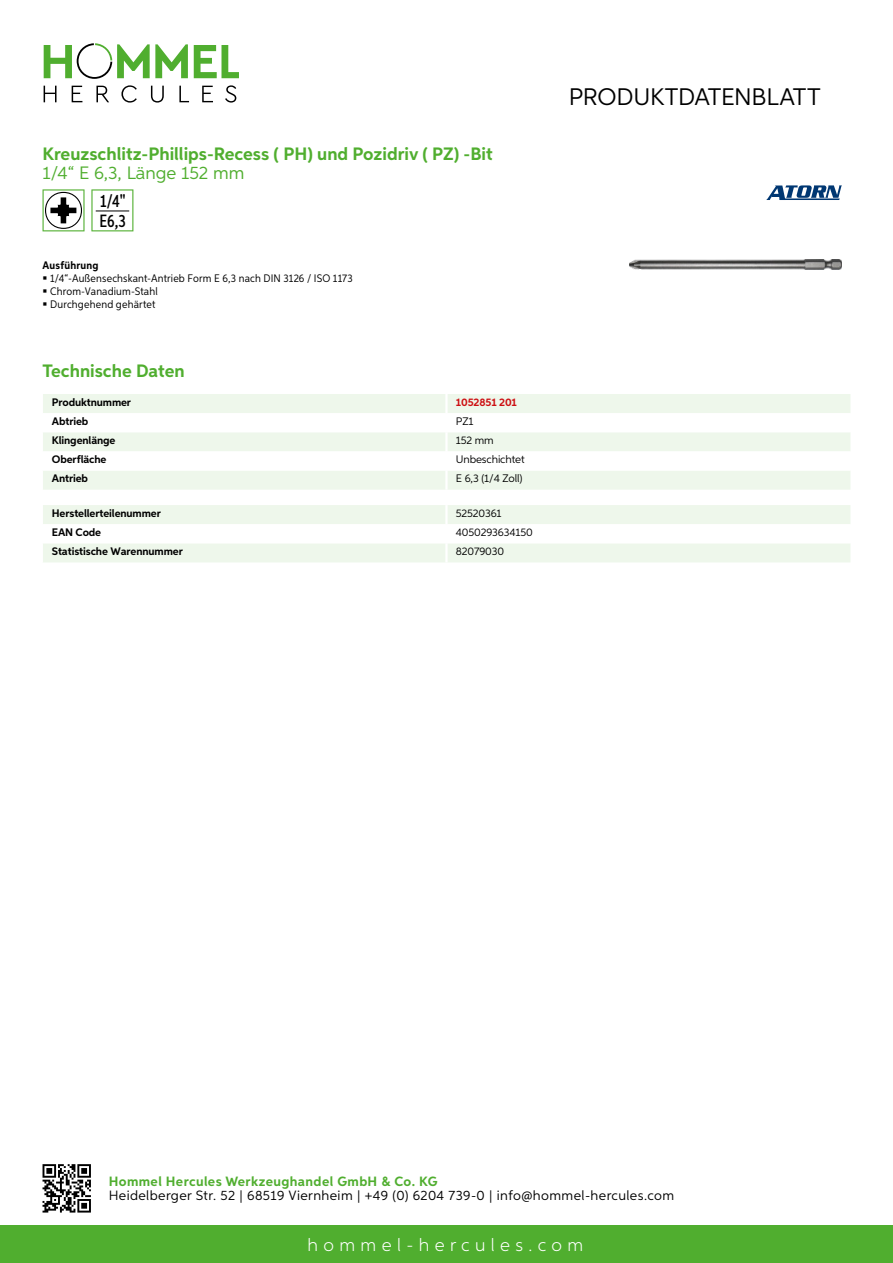
<style>
.page{position:relative;width:893px;height:1263px;background:#fff}
.page>*{position:absolute;margin:0;border:0;box-sizing:border-box;transform-origin:0 0}
.t1{font:24px "Aspira";letter-spacing:-.01em;color:#000}
.t2{font:700 18px "Aspira";color:#50ae2f}
.t3{font:300 18px "Aspira";letter-spacing:.3em;color:#fff}
.t4{font:18px "Aspira";color:#50ae2f}
.t5{font:500 17.85px/20.4px "Aspira XX Nar";color:#000}
.t6{font:13.5px "Aspira";letter-spacing:.03em;color:#000}
.t7{font:700 13.5px "Aspira";letter-spacing:.03em;color:#50ae2f}
.t8{font:700 10.95px "Aspira";letter-spacing:-.01em;color:#000}
.t9{font:10.95px/12.8px "Aspira Nar";letter-spacing:.015em;color:#000}
.t10{font:10.95px "Aspira";letter-spacing:-.01em;color:#000}
.t11{font:700 10.95px "Aspira";letter-spacing:-.01em;color:#cd1013}
.t12{font:700 10.95px "Aspira Nar";letter-spacing:.02em;color:#000}
</style>
<div class="page">
<div style="left:0;top:1226px;width:893px;height:37px;background:#50ae2f"></div>
<svg style="left:43px;top:1164px;width:48px;height:48px"></svg>
<svg style="left:194px;top:45px;width:45px;height:33px"></svg>
<svg style="left:44px;top:43px;width:144px;height:36px"></svg>
<svg style="left:44px;top:86px;width:13px;height:16px"></svg>
<svg style="left:72px;top:86px;width:10px;height:16px"></svg>
<svg style="left:96px;top:86px;width:13px;height:16px"></svg>
<svg style="left:121px;top:85px;width:16px;height:18px"></svg>
<svg style="left:151px;top:86px;width:13px;height:17px"></svg>
<svg style="left:179px;top:86px;width:10px;height:16px"></svg>
<svg style="left:202px;top:86px;width:11px;height:16px"></svg>
<svg style="left:225px;top:85px;width:11px;height:18px"></svg>
<div style="left:43px;top:394px;width:807px;height:96px;background:#eef7eb"></div>
<svg style="left:43px;top:413px;width:807px;height:57px"></svg>
<hr style="left:445px;top:394px;width:3px;height:19px;background:#fff">
<hr style="left:445px;top:413px;width:3px;height:19px;background:#fff">
<hr style="left:445px;top:432px;width:3px;height:19px;background:#fff">
<hr style="left:445px;top:451px;width:3px;height:19px;background:#fff">
<hr style="left:445px;top:470px;width:3px;height:20px;background:#fff">
<svg style="left:43px;top:505px;width:807px;height:57px"></svg>
<hr style="left:445px;top:543px;width:3px;height:19px;background:#fff">
<svg style="left:43px;top:189px;width:42px;height:42px"></svg>
<svg style="left:91px;top:189px;width:42px;height:42px"></svg>
<hr style="left:96px;top:211px;width:33px;height:1px;background:#000">
<img style="left:629px;top:259px;width:213px;height:10px">
<svg style="left:766px;top:185px;width:76px;height:15px"></svg>
<h2 class="t2" style="left:43px;top:142px;width:452px">Kreuzschlitz-Phillips-Recess ( PH) und Pozidriv ( PZ) -Bit</h2>
<h2 class="t4" style="left:43px;top:162px;width:203px">1/4“ E 6,3, Länge 152 mm</h2>
<h3 class="t5" style="left:100px;top:191px;width:28px">1/4"<br>E6,3</h3>
<p class="t12" style="left:43px;top:259px;width:58px">Ausführung</p>
<p class="t9" style="left:50px;top:272px;width:304px">1/4“-Außensechskant-Antrieb Form E 6,3 nach DIN 3126 / ISO 1173<br>Chrom-Vanadium-Stahl<br>Durchgehend gehärtet</p>
<h2 class="t2" style="left:43px;top:360px;width:144px">Technische Daten</h2>
<p class="t8" style="left:52px;top:395px;width:81px">Produktnummer</p>
<p class="t11" style="left:456px;top:395px;width:63px">1052851 201</p>
<p class="t8" style="left:52px;top:415px;width:38px">Abtrieb</p>
<p class="t10" style="left:456px;top:415px;width:19px">PZ1</p>
<p class="t8" style="left:52px;top:434px;width:65px">Klingenlänge</p>
<p class="t10" style="left:456px;top:434px;width:39px">152 mm</p>
<p class="t8" style="left:52px;top:453px;width:56px">Oberfläche</p>
<p class="t10" style="left:456px;top:453px;width:70px">U nbeschichtet</p>
<p class="t8" style="left:52px;top:472px;width:38px">Antrieb</p>
<p class="t10" style="left:456px;top:472px;width:68px">E 6,3 (1/4 Zoll)</p>
<p class="t8" style="left:52px;top:506px;width:111px">Herstellerteilenummer</p>
<p class="t10" style="left:456px;top:507px;width:47px">52520361</p>
<p class="t8" style="left:52px;top:526px;width:51px">EAN Code</p>
<p class="t10" style="left:456px;top:526px;width:78px">4050293634150</p>
<p class="t8" style="left:52px;top:545px;width:132px">Statistische Warennummer</p>
<p class="t10" style="left:456px;top:545px;width:50px">82079030</p>
<h1 class="t1" style="left:569px;top:82px;width:253px">Produktdatenblatt</h1>
<p class="t7" style="left:109px;top:1172px;width:330px">Hommel Hercules Werkzeughandel GmbH &amp; Co. KG</p>
<p class="t6" style="left:109px;top:1187px;width:567px">Heidelberger Str. 52 | 68519 Viernheim | +49 (0) 6204 739-0 | info@hommel-hercules.com</p>
<h2 class="t3" style="left:307px;top:1234px;width:277px">hommel-hercules.com</h2>
</div>
